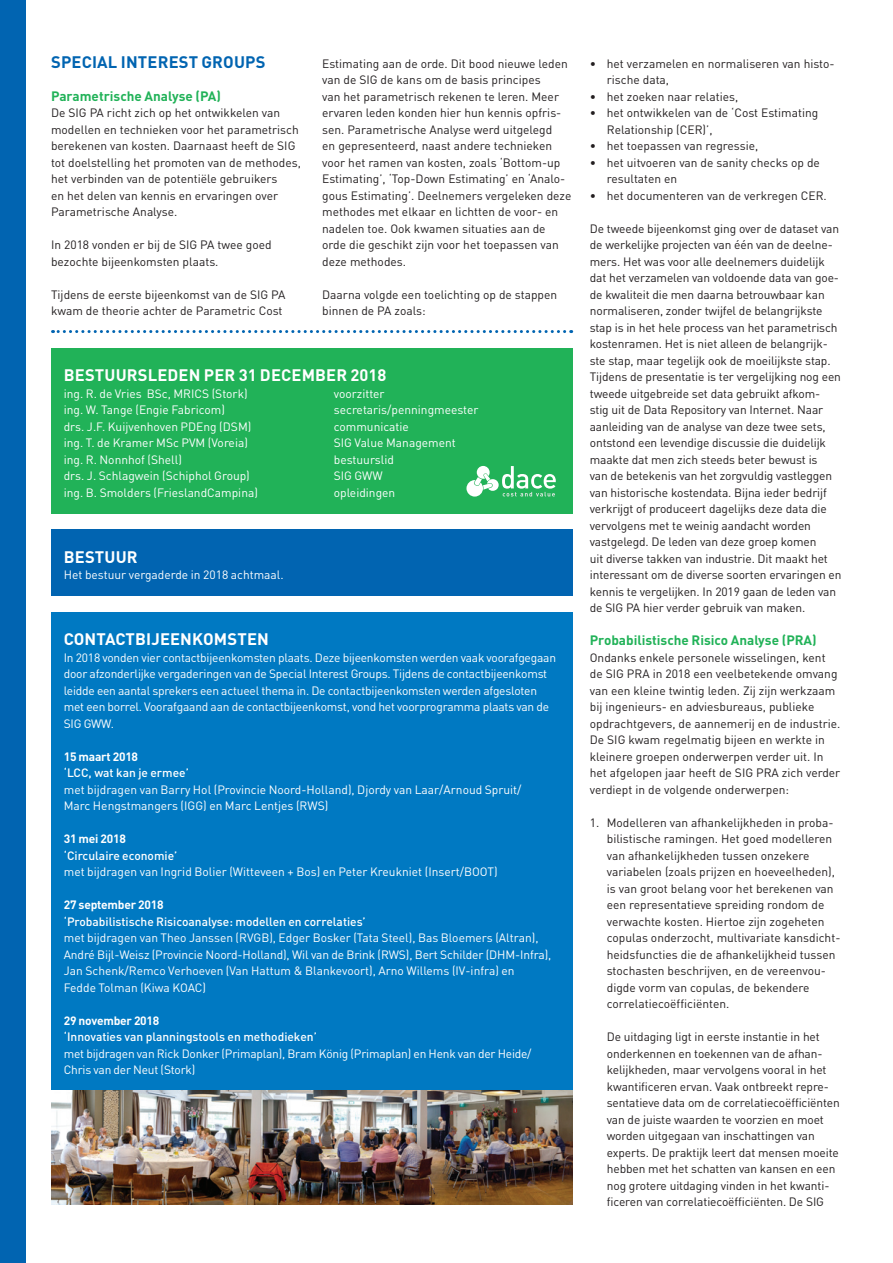
<style>
.page{position:relative;width:893px;height:1263px;background:#fff}
.page>*{position:absolute;margin:0;border:0;box-sizing:border-box;transform-origin:0 0}
.t1{font:700 16.5px "DIN Pro";letter-spacing:.01em;color:#fff}
.t2{font:700 16.5px "DIN Pro";letter-spacing:.01em;color:#0164b1}
.t3{font:700 13.5px "DIN Pro";color:#21b258}
.t4{font:12px/16.5px "DIN Pro";letter-spacing:-.01em;color:#231f20}
.t5{font:12px/16.5px "DIN Pro";letter-spacing:-.01em;color:#fff}
.t6{font:500 12px "DIN Pro";color:#fff}
.t7{font:700 12px "DIN Pro";letter-spacing:-.015em;color:#fff}
</style>
<div class="page">
<div style="left:0;top:0;width:26px;height:1263px;background:#0164b1"></div>
<svg style="left:53px;top:330px;width:512px;height:3px"></svg>
<div style="left:51px;top:348px;width:521px;height:165px;background:#21b258"></div>
<div style="left:51px;top:530px;width:521px;height:66px;background:#0164b1"></div>
<div style="left:51px;top:612px;width:521px;height:479px;background:#0079c2"></div>
<svg style="left:466px;top:466px;width:90px;height:31px"></svg>
<img style="left:51px;top:1091px;width:521px;height:113px">
<h1 class="t2" style="left:51px;top:50px;width:50px">SPECIAL</h1>
<h1 class="t2" style="left:121px;top:50px;width:11px">INTEREST</h1>
<h1 class="t2" style="left:202px;top:50px;width:64px">GROUPS</h1>
<p class="t3" style="left:51px;top:86px;width:172px">Parametrische Analyse (PA)</p>
<p class="t4" style="left:51px;top:104px;width:251px">De SIG PA richt zich op het ontwikkelen van modellen en technieken voor het parametrisch berekenen van kosten. Daarnaast heeft de SIG tot doelstelling het promoten van de methodes, het verbinden van de potentiële gebruikers<br>en het delen van kennis en ervaringen over Parametrische Analyse.</p>
<p class="t4" style="left:51px;top:236px;width:222px">In 2018 vonden er bij de SIG PA twee goed bezochte bijeenkomsten plaats.</p>
<p class="t4" style="left:51px;top:285px;width:236px">Tijdens de eerste bijeenkomst van de SIG PA kwam de theorie achter de Parametric Cost</p>
<p class="t4" style="left:322px;top:54px;width:251px">Estimating aan de orde. Dit bood nieuwe leden van de SIG de kans om de basis principes<br>van het parametrisch rekenen te leren. Meer ervaren leden konden hier hun kennis opfris&shy;sen. Parametrische Analyse werd uitgelegd<br>en gepresenteerd, naast andere technieken voor het ramen van kosten, zoals ‘Bottom-up Estimating’, ‘Top-Down Estimating’ en ‘Analo&shy;gous Estimating’. Deelnemers vergeleken deze methodes met elkaar en lichtten de voor- en nadelen toe. Ook kwamen situaties aan de orde die geschikt zijn voor het toepassen van deze methodes.</p>
<p class="t4" style="left:322px;top:285px;width:236px">Daarna volgde een toelichting op de stappen binnen de PA zoals:</p>
<h1 class="t1" style="left:64px;top:364px;width:324px">Bestuursleden per 31 december 2018</h1>
<p class="t5" style="left:64px;top:384px;width:185px">ing. R. de Vries BSc, MRICS (Stork)</p>
<p class="t5" style="left:334px;top:384px;width:52px">voorzitter</p>
<p class="t5" style="left:64px;top:401px;width:163px">ing. W. Tange (Engie Fabricom)</p>
<p class="t5" style="left:334px;top:401px;width:146px">secretaris/penningmeester</p>
<p class="t5" style="left:64px;top:417px;width:189px">drs. J.F. Kuijvenhoven PDEng (DSM)</p>
<p class="t5" style="left:334px;top:417px;width:77px">communicatie</p>
<p class="t5" style="left:64px;top:434px;width:186px">ing. T. de Kramer MSc PVM (Voreia)</p>
<p class="t5" style="left:334px;top:434px;width:124px">SIG Value Management</p>
<p class="t5" style="left:64px;top:450px;width:120px">ing. R. Nonnhof (Shell)</p>
<p class="t5" style="left:334px;top:450px;width:62px">bestuurslid</p>
<p class="t5" style="left:64px;top:467px;width:188px">drs. J. Schlagwein (Schiphol Group)</p>
<p class="t5" style="left:334px;top:467px;width:50px">SIG GWW</p>
<p class="t5" style="left:64px;top:483px;width:196px">ing. B. Smolders (FrieslandCampina)</p>
<p class="t5" style="left:334px;top:483px;width:63px">opleidingen</p>
<h1 class="t1" style="left:64px;top:545px;width:73px">BESTUUR</h1>
<p class="t5" style="left:64px;top:566px;width:221px">Het bestuur vergaderde in 2018 achtmaal.</p>
<h1 class="t1" style="left:64px;top:628px;width:32px">CONTA</h1>
<h1 class="t1" style="left:116px;top:628px;width:56px">CTBIJEEN</h1>
<h1 class="t1" style="left:192px;top:628px;width:34px">KOMSTEN</h1>
<p class="t5" style="left:64px;top:648px;width:494px">In 2018 vonden vier contactbijeenkomsten plaats. Deze bijeenkomsten werden vaak voorafgegaan door afzonderlijke vergaderingen van de Special Interest Groups. Tijdens de contactbijeenkomst leidde een aantal sprekers een actueel thema in. De contactbijeenkomsten werden afgesloten met een borrel. Voorafgaand aan de contactbijeenkomst, vond het voorprogramma plaats van de SIG GWW.</p>
<p class="t7" style="left:64px;top:748px;width:76px">15 maart 2018</p>
<p class="t6" style="left:64px;top:765px;width:11px">‘LCC</p>
<p class="t6" style="left:89px;top:765px;width:102px">, wat kan je ermee’</p>
<p class="t5" style="left:64px;top:780px;width:459px">met bijdragen van Barry Hol (Provincie Noord-Holland), Djordy van Laar/Arnoud Spruit/<br>Marc Hengstmangers (IGG) en Marc Lentjes (RWS)</p>
<p class="t7" style="left:64px;top:831px;width:64px">31 mei 2018</p>
<p class="t6" style="left:64px;top:847px;width:115px">‘Circulaire economie’</p>
<p class="t5" style="left:64px;top:863px;width:435px">met bijdragen van Ingrid Bolier (Witteveen + Bos) en Peter Kreukniet (Insert/BOOT)</p>
<p class="t7" style="left:64px;top:897px;width:101px">27 september 2018</p>
<p class="t6" style="left:64px;top:913px;width:303px">‘Probabilistische Risicoanalyse: modellen en correlaties’</p>
<p class="t5" style="left:64px;top:929px;width:489px">met bijdragen van Theo Janssen (RVGB), Edger Bosker (Tata Steel), Bas Bloemers (Altran), André Bijl-Weisz (Provincie Noord-Holland), Wil van de Brink (RWS), Bert Schilder (DHM-Infra), Jan Schenk/Remco Verhoeven (Van Hattum &amp; Blankevoort), Arno Willems (IV-infra) en<br>Fedde Tolman (Kiwa KOAC)</p>
<p class="t7" style="left:64px;top:1012px;width:97px">29 november 2018</p>
<p class="t6" style="left:64px;top:1029px;width:255px">‘I nnovaties van planningstools en methodieken’</p>
<p class="t5" style="left:64px;top:1044px;width:469px">met bijdragen van Rick Donker (Primaplan), Bram König (Primaplan) en Henk van der Heide/<br>Chris van der Neut (Stork)</p>
<p class="t4" style="left:607px;top:54px;width:229px;text-indent:-17px">• het verzamelen en normaliseren van histo&shy;rische data,</p>
<p class="t4" style="left:590px;top:87px;width:150px">• het zoeken naar relaties,</p>
<p class="t4" style="left:607px;top:104px;width:213px;text-indent:-17px">• het ontwikkelen van de ‘Cost Estimating<br>Relationship (CER)’,</p>
<p class="t4" style="left:590px;top:137px;width:170px">• het toepassen van regressie,</p>
<p class="t4" style="left:607px;top:153px;width:215px;text-indent:-17px">• het uitvoeren van de sanity checks op de resultaten en</p>
<p class="t4" style="left:590px;top:186px;width:239px">• het documenteren van de verkregen CER.</p>
<p class="t4" style="left:590px;top:219px;width:253px">De tweede bijeenkomst ging over de dataset van de werkelijke projecten van één van de deelne&shy;mers. Het was voor alle deelnemers duidelijk dat het verzamelen van voldoende data van goe&shy;de kwaliteit die men daarna betrouwbaar kan normaliseren, zonder twijfel de belangrijkste stap is in het hele process van het parametrisch kostenramen. Het is niet alleen de belangrijk&shy;ste stap, maar tegelijk ook de moeilijkste stap.<br>Tijdens de presentatie is ter vergelijking nog een tweede uitgebreide set data gebruikt afkom&shy;stig uit de Data Repository van Internet. Naar aanleiding van de analyse van deze twee sets, ontstond een levendige discussie die duidelijk maakte dat men zich steeds beter bewust is<br>van de betekenis van het zorgvuldig vastleggen van historische kostendata. Bijna ieder bedrijf verkrijgt of produceert dagelijks deze data die vervolgens met te weinig aandacht worden vastgelegd. De leden van deze groep komen<br>uit diverse takken van industrie. Dit maakt het interessant om de diverse soorten ervaringen en kennis te vergelijken. In 2019 gaan de leden van de SIG PA hier verder gebruik van maken.</p>
<p class="t3" style="left:590px;top:631px;width:228px">Probabilistische Risico Analyse (PRA)</p>
<p class="t4" style="left:590px;top:648px;width:252px">Ondanks enkele personele wisselingen, kent de SIG PRA in 2018 een veelbetekende omvang van een kleine twintig leden. Zij zijn werkzaam bij ingenieurs- en adviesbureaus, publieke opdrachtgevers, de aannemerij en de industrie.<br>De SIG kwam regelmatig bijeen en werkte in kleinere groepen onderwerpen verder uit. In het afgelopen jaar heeft de SIG PRA zich verder verdiept in de volgende onderwerpen:</p>
<p class="t4" style="left:607px;top:813px;width:235px;text-indent:-17px">1. Modelleren van afhankelijkheden in proba&shy;bilistische ramingen. Het goed modelleren van afhankelijkheden tussen onzekere variabelen (zoals prijzen en hoeveelheden), is van groot belang voor het berekenen van een representatieve spreiding rondom de verwachte kosten. Hiertoe zijn zogeheten copulas onderzocht, multivariate kansdicht&shy;heidsfuncties die de afhankelijkheid tussen stochasten beschrijven, en de vereenvou&shy;digde vorm van copulas, de bekendere correlatiecoëfficiënten.</p>
<p class="t4" style="left:607px;top:1028px;width:235px">De uitdaging ligt in eerste instantie in het onderkennen en toekennen van de afhan&shy;kelijkheden, maar vervolgens vooral in het kwantificeren ervan. Vaak ontbreekt repre&shy;sentatieve data om de correlatiecoëfficiënten van de juiste waarden te voorzien en moet worden uitgegaan van inschattingen van experts. De praktijk leert dat mensen moeite hebben met het schatten van kansen en een nog grotere uitdaging vinden in het kwanti&shy;ficeren van correlatiecoëfficiënten. De SIG</p>
</div>
